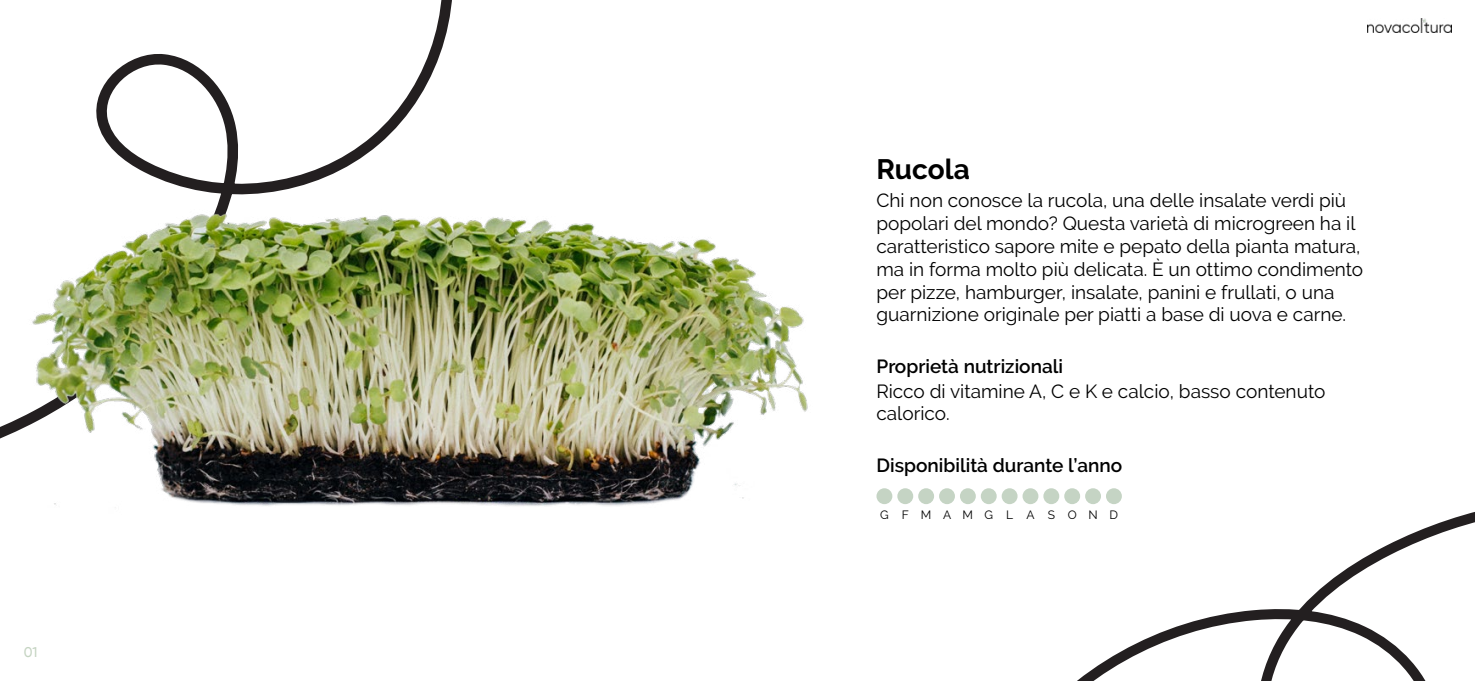
<style>
.page{position:relative;width:1475px;height:681px;background:#fff}
.page>*{position:absolute;margin:0;border:0;box-sizing:border-box;transform-origin:0 0}
.t1{font:700 28px "Raleway";color:#000}
.t2{font:19px/22.8px "Raleway";color:#000}
.t3{font:600 19px "Raleway";color:#000}
.t4{font:500 14px "Gilroy";color:#c5d4c2}
.t5{font:12px "Raleway";letter-spacing:.995em;color:#000}
</style>
<div class="page">
<svg style="left:1078px;top:493px;width:396px;height:187px"></svg>
<svg style="left:0;top:0;width:452px;height:439px"></svg>
<img style="left:16px;top:157px;width:792px;height:349px">
<img style="left:1367px;top:18px;width:83px;height:15px">
<div style="left:876px;top:476px;width:245px;height:57px;background:#fff"></div>
<div style="left:876px;top:488px;width:16px;height:16px;background:#c5d4c4;border-radius:50%"></div>
<div style="left:897px;top:488px;width:16px;height:16px;background:#c5d4c4;border-radius:50%"></div>
<div style="left:918px;top:488px;width:15px;height:16px;background:#c5d4c4;border-radius:50%"></div>
<div style="left:938px;top:488px;width:16px;height:16px;background:#c5d4c4;border-radius:50%"></div>
<div style="left:959px;top:488px;width:16px;height:16px;background:#c5d4c4;border-radius:50%"></div>
<div style="left:980px;top:488px;width:16px;height:16px;background:#c5d4c4;border-radius:50%"></div>
<div style="left:1001px;top:488px;width:16px;height:16px;background:#c5d4c4;border-radius:50%"></div>
<div style="left:1022px;top:488px;width:16px;height:16px;background:#c5d4c4;border-radius:50%"></div>
<div style="left:1043px;top:488px;width:16px;height:16px;background:#c5d4c4;border-radius:50%"></div>
<div style="left:1064px;top:488px;width:15px;height:16px;background:#c5d4c4;border-radius:50%"></div>
<div style="left:1084px;top:488px;width:16px;height:16px;background:#c5d4c4;border-radius:50%"></div>
<div style="left:1105px;top:488px;width:16px;height:16px;background:#c5d4c4;border-radius:50%"></div>
<p class="t4" style="left:24px;top:643px;width:15px">01</p>
<h1 class="t1" style="left:876px;top:153px;width:95px">Rucola</h1>
<p class="t2" style="left:876px;top:189px;width:488px">Chi non conosce la rucola, una delle insalate verdi più popolari del mondo? Questa varietà di microgreen ha il caratteristico sapore mite e pepato della pianta matura, ma in forma molto più delicata. È un ottimo condimento per pizze, hamburger, insalate, panini e frullati, o una guarnizione originale per piatti a base di uova e carne.</p>
<p class="t3" style="left:876px;top:355px;width:188px">Proprietà nutrizionali</p>
<p class="t2" style="left:876px;top:379px;width:450px">Ricco di vitamine A, C e K e calcio, basso contenuto calorico.</p>
<p class="t3" style="left:876px;top:454px;width:247px">Disponibilità durante l’anno</p>
<p class="t5" style="left:880px;top:508px;width:239px">GFMAMGL ASOND</p>
</div>
